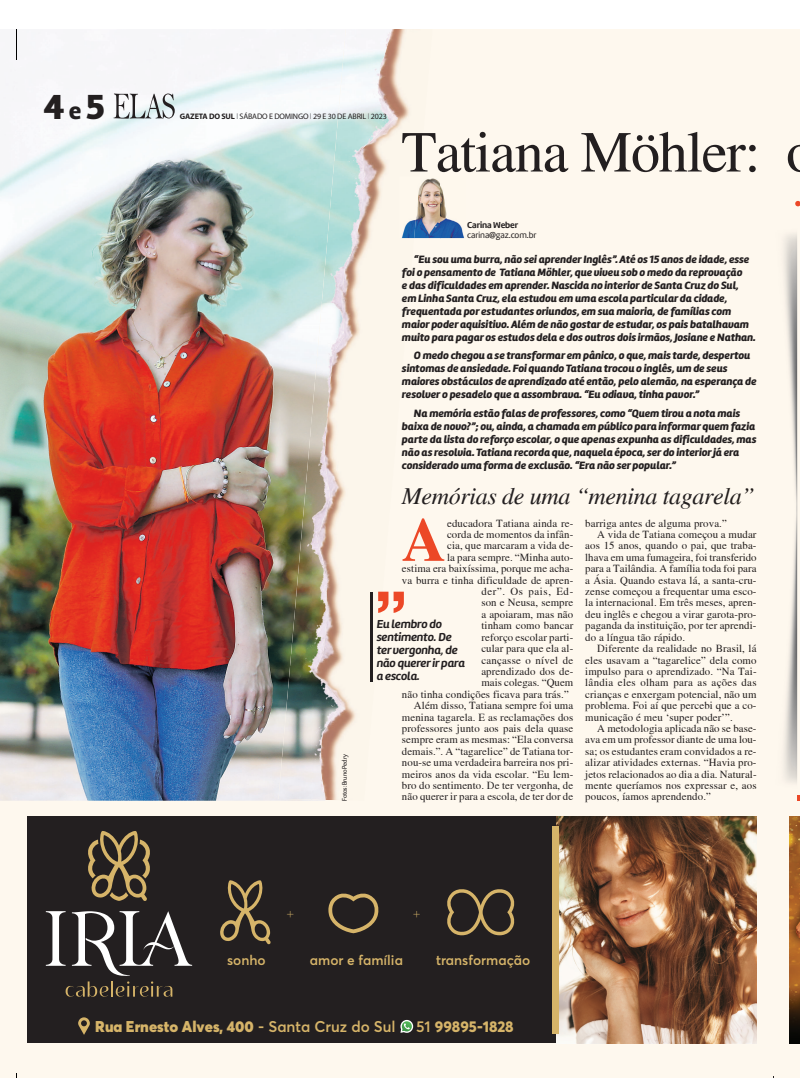
<style>
.page{position:relative;width:800px;height:1078px;background:#fff}
.page>*{position:absolute;margin:0;border:0;box-sizing:border-box;transform-origin:0 0}
.t1{font:700 61.4px "Tribune";color:#ec4827}
.t2{font:58px "Tribune";letter-spacing:-.02em;color:#231f20}
.t3{font:900 36px "Amelia";color:#231f20}
.t4{font:italic 24px "Tribune";letter-spacing:-.015em;color:#231f20}
.t5{font:900 15.4px "Averta";color:#d6b469}
.t6{font:800 15.4px "Averta";color:#d6b469}
.t7{font:600 13.9px "Averta";color:#d6b469}
.t8{font:100 13.9px "Averta";color:#d6b469}
.t9{font:italic 700 12px/13px "Amelia";letter-spacing:-.015em;color:#231f20}
.t10{font:italic 900 11px/13px "Amelia";letter-spacing:-.01em;color:#231f20}
.t11{font:10.8px "Tribune";letter-spacing:.01em;color:#231f20}
.t12{font:10.8px "Tribune";letter-spacing:.03em;color:#231f20}
.t13{font:10.8px "Tribune";letter-spacing:.06em;color:#231f20}
.t14{font:10.8px "Tribune";color:#221d1b}
.t15{font:9px/10px "Amelia";letter-spacing:-.01em;color:#231f20}
.t16{font:8px "Myriad";letter-spacing:-.02em;color:#231f20}
.t17{font:7px "Today SHOP";letter-spacing:-.01em;color:#231f20}
.s1{font-size:24px}
.s2{font-weight:700}
.s3{color:#808285}
.s4{color:#221d1b}
.s5{font-weight:600}
</style>
<div class="page">
<div style="left:0;top:29px;width:799px;height:1048px;background:#fef8ee"></div>
<img style="left:0;top:29px;width:314px;height:771px">
<img style="left:314px;top:29px;width:118px;height:771px">
<img style="left:333px;top:29px;width:62px;height:133px">
<img style="left:321px;top:162px;width:45px;height:142px">
<img style="left:311px;top:304px;width:33px;height:495px">
<img style="left:278px;top:410px;width:33px;height:389px">
<svg style="left:113px;top:93px;width:62px;height:26px"></svg>
<hr style="left:16px;top:29px;width:1px;height:31px;background:#000">
<svg style="left:378px;top:591px;width:26px;height:21px"></svg>
<hr style="left:370px;top:591px;width:2px;height:90px;background:#231f20">
<svg style="left:795px;top:201px;width:4px;height:5px"></svg>
<img style="left:784px;top:233px;width:13px;height:550px">
<img style="left:417px;top:176px;width:48px;height:62px">
<img style="left:399px;top:176px;width:20px;height:31px">
<img style="left:399px;top:207px;width:18px;height:31px">
<img style="left:789px;top:816px;width:10px;height:227px">
<div style="left:27px;top:816px;width:729px;height:227px;background:#231f20"></div>
<img style="left:556px;top:816px;width:200px;height:226px">
<div style="left:552px;top:825px;width:7px;height:208px;background:#d6b469"></div>
<svg style="left:328px;top:893px;width:51px;height:40px"></svg>
<svg style="left:447px;top:889px;width:68px;height:46px"></svg>
<svg style="left:220px;top:880px;width:51px;height:63px"></svg>
<svg style="left:46px;top:911px;width:20px;height:54px"></svg>
<svg style="left:72px;top:911px;width:120px;height:64px"></svg>
<svg style="left:66px;top:981px;width:106px;height:15px"></svg>
<svg style="left:88px;top:831px;width:62px;height:69px"></svg>
<svg style="left:78px;top:1017px;width:12px;height:17px"></svg>
<svg style="left:400px;top:1019px;width:13px;height:13px"></svg>
<p class="t3" style="left:43px;top:93px;width:63px">4 <span class="s1">e</span> 5</p>
<p class="t16" style="left:180px;top:113px;width:208px"><span class="s2">GAZETA DO SUL</span> <span class="s3">l</span> SÁBADO E DOMINGO <span class="s3">l</span> 29 E 30 DE ABRIL <span class="s3">l</span> 2023</p>
<p class="t2" style="left:401px;top:117px;width:361px">Tatiana Möhler:</p>
<p class="t15" style="left:467px;top:221px;width:71px"><span class="s2">Carina Weber </span>carina@gaz.com.br</p>
<p class="t10" style="left:402px;top:253px;width:355px;text-indent:12px">“Eu sou uma burra, não sei aprender Inglês”. Até os 15 anos de idade, esse foi o pensamento de Tatiana Möhler, que viveu sob o medo da reprovação<br>e das dificuldades em aprender. Nascida no interior de Santa Cruz do Sul, em Linha Santa Cruz, ela estudou em uma escola particular da cidade, frequentada por estudantes oriundos, em sua maioria, de famílias com maior poder aquisitivo. Além de não gostar de estudar, os pais batalhavam muito para pagar os estudos dela e dos outros dois irmãos, Josiane e Nathan.</p>
<p class="t10" style="left:402px;top:350px;width:356px;text-indent:12px">O medo chegou a se transformar em pânico, o que, mais tarde, despertou sintomas de ansiedade. Foi quando Tatiana trocou o inglês, um de seus maiores obstáculos de aprendizado até então, pelo alemão, na esperança de resolver o pesadelo que a assombrava. “Eu odiava, tinha pavor.”</p>
<p class="t10" style="left:402px;top:408px;width:356px;text-indent:12px">Na memória estão falas de professores, como “Quem tirou a nota mais baixa de novo?”; ou, ainda, a chamada em público para informar quem fazia parte da lista do reforço escolar, o que apenas expunha as dificuldades, mas não as resolvia. Tatiana recorda que, naquela época, ser do interior já era considerado uma forma de exclusão. “Era não ser popular.”</p>
<p class="t4" style="left:402px;top:482px;width:354px">Memórias de uma “menina tagare<span class="s4">la”</span></p>
<p class="t17" style="left:340px;top:800px;width:48px;rotate:-90deg">Fotos: Bruno Pedry</p>
<p class="t1" style="left:402px;top:502px;width:46px">A</p>
<p class="t11" style="left:447px;top:516px;width:128px">educadora Tatiana ainda re-</p>
<p class="t11" style="left:447px;top:528px;width:128px">corda de momentos da infân-</p>
<p class="t11" style="left:447px;top:539px;width:128px">cia, que marcaram a vida de-</p>
<p class="t11" style="left:447px;top:550px;width:128px">la para sempre. “Minha auto-</p>
<p class="t11" style="left:402px;top:562px;width:173px">estima era baixíssima, porque me acha-</p>
<p class="t11" style="left:402px;top:573px;width:173px">va burra e tinha dificuldade de apren-</p>
<p class="t13" style="left:481px;top:585px;width:93px">der”. Os pais, Ed-</p>
<p class="t11" style="left:481px;top:596px;width:93px">son e Neusa, sempre</p>
<p class="t11" style="left:481px;top:607px;width:93px">a apoiaram, mas não</p>
<p class="t11" style="left:481px;top:619px;width:93px">tinham como bancar</p>
<p class="t11" style="left:481px;top:630px;width:93px">reforço escolar parti-</p>
<p class="t11" style="left:481px;top:642px;width:93px">cular para que ela al-</p>
<p class="t11" style="left:481px;top:653px;width:93px">cançasse o nível de</p>
<p class="t11" style="left:481px;top:664px;width:93px">aprendizado dos de-</p>
<p class="t11" style="left:481px;top:676px;width:93px">mais colegas. “Quem</p>
<p class="t11" style="left:402px;top:687px;width:168px">não tinha condições ficava para trás.”</p>
<p class="t11" style="left:414px;top:699px;width:161px">Além disso, Tatiana sempre foi uma</p>
<p class="t11" style="left:402px;top:710px;width:173px">menina tagarela. E as reclamações dos</p>
<p class="t11" style="left:402px;top:721px;width:173px">professores junto aos pais dela quase</p>
<p class="t11" style="left:402px;top:733px;width:173px">sempre eram as mesmas: “Ela conversa</p>
<p class="t11" style="left:402px;top:744px;width:173px">demais.”. A “tagarelice” de Tatiana tor-</p>
<p class="t11" style="left:402px;top:756px;width:173px">nou-se uma verdadeira barreira nos pri-</p>
<p class="t11" style="left:402px;top:767px;width:173px">meiros anos da vida escolar. “Eu lem-</p>
<p class="t11" style="left:402px;top:778px;width:173px">bro do sentimento. De ter vergonha, de</p>
<p class="t11" style="left:402px;top:790px;width:173px">não querer ir para a escola, de ter dor de</p>
<p class="t9" style="left:376px;top:619px;width:90px">Eu lembro do sentimento. De ter vergonha, de não querer ir para a escola.</p>
<p class="t11" style="left:585px;top:516px;width:143px">barriga antes de alguma prova.<span class="s4">”</span></p>
<p class="t11" style="left:597px;top:528px;width:161px">A vida de Tatiana começou <span class="s4">a mudar</span></p>
<p class="t11" style="left:585px;top:539px;width:173px">aos 15 anos, quando o pai, qu<span class="s4">e traba-</span></p>
<p class="t11" style="left:585px;top:550px;width:173px">lhava em uma fumageira, foi tra<span class="s4">nsferido</span></p>
<p class="t11" style="left:585px;top:562px;width:173px">para a Tailândia. A família toda <span class="s4">foi ara</span></p>
<p class="t11" style="left:585px;top:573px;width:173px">a Ásia. Quando estava lá, a sa<span class="s4">nta-cru-</span></p>
<p class="t11" style="left:585px;top:585px;width:173px">zense começou a frequentar u<span class="s4">ma esco-</span></p>
<p class="t11" style="left:585px;top:596px;width:173px">la internacional. Em três meses<span class="s4">, apren-</span></p>
<p class="t11" style="left:585px;top:607px;width:173px">deu inglês e chegou a virar gar<span class="s4">ota-pro-</span></p>
<p class="t11" style="left:585px;top:619px;width:173px">paganda da instituição, por ter <span class="s4">aprendi-</span></p>
<p class="t11" style="left:585px;top:630px;width:101px">do a língua tão rápido.</p>
<p class="t11" style="left:597px;top:642px;width:161px">Diferente da realidade no B<span class="s4">rasil, lá</span></p>
<p class="t11" style="left:585px;top:653px;width:173px">eles usavam a “tagarelice” del<span class="s4">a como</span></p>
<p class="t11" style="left:585px;top:664px;width:173px">impulso para o aprendizado. “<span class="s4">Na Tai-</span></p>
<p class="t12" style="left:585px;top:676px;width:173px">lândia eles olham para as aç<span class="s4">ões das</span></p>
<p class="t11" style="left:585px;top:687px;width:173px">crianças e enxergam potencial, <span class="s4">não um</span></p>
<p class="t11" style="left:585px;top:699px;width:173px">problema. Foi aí que percebi q<span class="s4">ue a co-</span></p>
<p class="t11" style="left:585px;top:710px;width:149px">municação é meu ‘super poder<span class="s4">’”.</span></p>
<p class="t11" style="left:597px;top:721px;width:161px">A metodologia aplicada não <span class="s4">se base-</span></p>
<p class="t11" style="left:585px;top:733px;width:173px">ava em um professor diante de u<span class="s4">ma lou-</span></p>
<p class="t11" style="left:585px;top:744px;width:173px">sa; os estudantes eram convida<span class="s4">dos a re-</span></p>
<p class="t11" style="left:585px;top:756px;width:173px">alizar atividades externas. “Ha<span class="s4">via pro-</span></p>
<p class="t11" style="left:585px;top:767px;width:173px">jetos relacionados ao dia a dia. <span class="s4">Natural-</span></p>
<p class="t11" style="left:585px;top:778px;width:173px">mente queríamos nos expressa<span class="s4">r e, aos</span></p>
<p class="t11" style="left:585px;top:790px;width:127px">poucos, íamos aprendendo.”</p>
<p class="t14" style="left:737px;top:562px;width:7px">p</p>
<p class="t8" style="left:286px;top:904px;width:9px">+</p>
<p class="t8" style="left:412px;top:904px;width:9px">+</p>
<p class="t7" style="left:227px;top:951px;width:40px">sonho</p>
<p class="t7" style="left:310px;top:951px;width:95px">amor e família</p>
<p class="t7" style="left:436px;top:951px;width:96px">transformação</p>
<p class="t5" style="left:95px;top:1021px;width:302px">Rua Ernesto Alves, 400 <span class="s5">- Santa Cruz do Sul</span></p>
<p class="t6" style="left:416px;top:1016px;width:99px"><span class="s5">51</span> 99895-1828</p>
</div>
